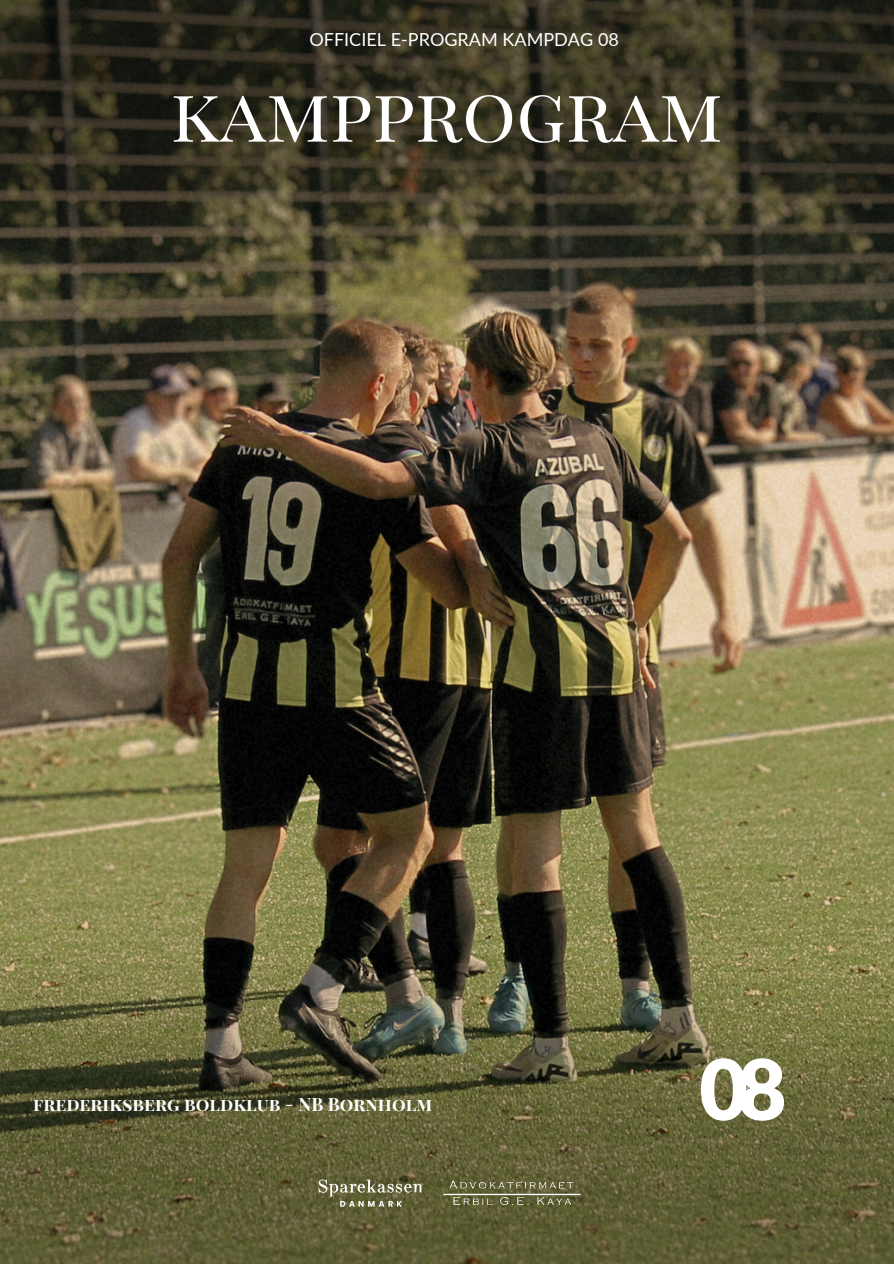
<style>
.page{position:relative;width:894px;height:1264px;background:#fff}
.page>*{position:absolute;margin:0;border:0;box-sizing:border-box;transform-origin:0 0}
.t1{font:900 83.85px "Lato";color:#fff}
.t2{font:75px "Playfair Display SC";color:#fff}
.t3{font:700 18px "Playfair Display SC";color:#fff}
.t4{font:18px "Lato";color:#fff}
.s1{font-weight:400}
</style>
<div class="page">
<img style="left:0;top:337px;width:892px;height:589px">
<img style="left:0;top:926px;width:893px;height:337px">
<img style="left:0;top:0;width:893px;height:337px">
<svg style="left:443px;top:1180px;width:137px;height:25px"></svg>
<svg style="left:318px;top:1179px;width:103px;height:27px"></svg>
<h1 class="t4" style="left:309px;top:28px;width:311px">OFFICIEL E-PROGRAM KAMPDAG 08</h1>
<p class="t2" style="left:170px;top:61px;width:553px">KAMPPROGRAM</p>
<p class="t3" style="left:33px;top:1091px;width:400px">frederiksberg boldklub <span class="s1">-</span> NB Bornholm</p>
<h2 class="t1" style="left:699px;top:1037px;width:89px">08</h2>
</div>
